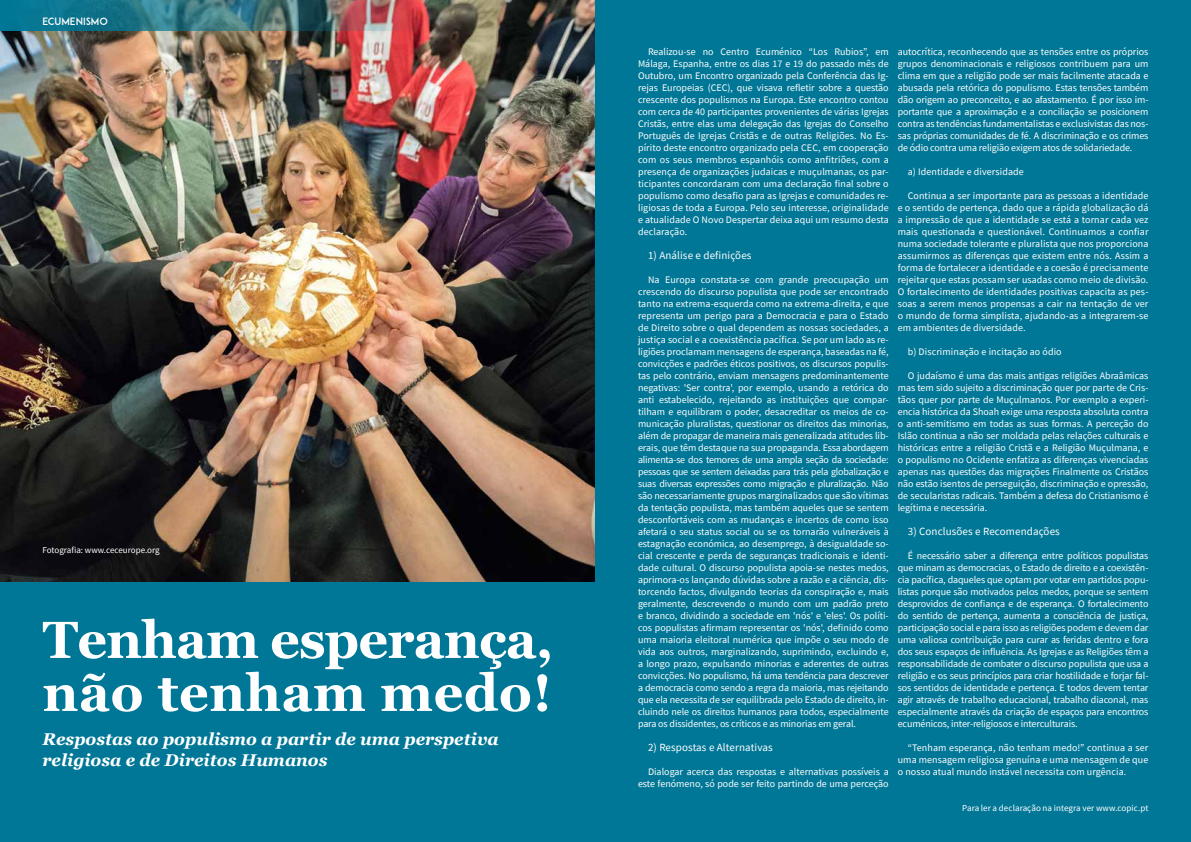
<style>
.page{position:relative;width:1191px;height:842px;background:#fff}
.page>*{position:absolute;margin:0;border:0;box-sizing:border-box;transform-origin:0 0}
.t1{font:700 52px/53px "Georgia";letter-spacing:-.015em;color:#fff}
.t2{font:italic 700 17px/20.4px "Georgia";color:#fff}
.t3{font:11px "Source Sans Pro";letter-spacing:.01em;color:#fff}
.t4{font:10px/12px "Source Sans Pro";color:#fff;text-align:justify}
.t5{font:10px "ADAM.CGPRO";color:#fff}
.t6{font:9px "Source Sans Pro";color:#fff}
</style>
<div class="page">
<img style="left:0;top:0;width:595px;height:582px">
<div style="left:0;top:582px;width:595px;height:260px;background:#007796"></div>
<div style="left:595px;top:0;width:596px;height:842px;background:#007796"></div>
<img style="left:0;top:0;width:423px;height:30px">
<p class="t5" style="left:42px;top:16px;width:67px">ECUMENISMO</p>
<p class="t6" style="left:43px;top:544px;width:119px">Fotografia: www.ceceurope.org</p>
<h1 class="t1" style="left:43px;top:614px;width:512px">Tenham esperança, não tenham medo!</h1>
<h2 class="t2" style="left:43px;top:729px;width:458px">Respostas ao populismo a partir de uma perspetiva religiosa e de Direitos Humanos</h2>
<p class="t4" style="left:638px;top:45px;width:252px;text-indent:10px">Realizou-se no Centro Ecuménico “Los Rubios”, em Málaga, Espanha, entre os dias 17 e 19 do passado mês de Outubro, um Encontro organizado pela Conferência das Ig&shy;rejas Europeias (CEC), que visava refletir sobre a questão crescente dos populismos na Europa. Este encontro contou com cerca de 40 participantes provenientes de várias Igrejas Cristãs, entre elas uma delegação das Igrejas do Conselho Português de Igrejas Cristãs e de outras Religiões. No Es&shy;pírito deste encontro organizado pela CEC, em cooperação com os seus membros espanhóis como anfitriões, com a presença de organizações judaicas e muçulmanas, os par&shy;ticipantes concordaram com uma declaração final sobre o populismo como desafio para as Igrejas e comunidades re&shy;ligiosas de toda a Europa. Pelo seu interesse, originalidade e atualidade O Novo Despertar deixa aqui um resumo desta declaração.</p>
<p class="t3" style="left:648px;top:248px;width:105px">1) Análise e definições</p>
<p class="t4" style="left:638px;top:273px;width:252px;text-indent:10px">Na Europa constata-se com grande preocupação um crescendo do discurso populista que pode ser encontrado tanto na extrema-esquerda como na extrema-direita, e que representa um perigo para a Democracia e para o Estado de Direito sobre o qual dependem as nossas sociedades, a justiça social e a coexistência pacífica. Se por um lado as re&shy;ligiões proclamam mensagens de esperança, baseadas na fé, convicções e padrões éticos positivos, os discursos populis&shy;tas pelo contrário, enviam mensagens predominantemente negativas: 'Ser contra', por exemplo, usando a retórica do anti estabelecido, rejeitando as instituições que compar&shy;tilham e equilibram o poder, desacreditar os meios de co&shy;municação pluralistas, questionar os direitos das minorias, além de propagar de maneira mais generalizada atitudes lib&shy;erais, que têm destaque na sua propaganda. Essa abordagem alimenta-se dos temores de uma ampla seção da sociedade: pessoas que se sentem deixadas para trás pela globalização e suas diversas expressões como migração e pluralização. Não são necessariamente grupos marginalizados que são vítimas da tentação populista, mas também aqueles que se sentem desconfortáveis com as mudanças e incertos de como isso afetará o seu status social ou se os tornarão vulneráveis à estagnação económica, ao desemprego, à desigualdade so&shy;cial crescente e perda de seguranças tradicionais e identi&shy;dade cultural. O discurso populista apoia-se nestes medos, aprimora-os lançando dúvidas sobre a razão e a ciência, dis&shy;torcendo factos, divulgando teorias da conspiração e, mais geralmente, descrevendo o mundo com um padrão preto e branco, dividindo a sociedade em 'nós' e 'eles'. Os políti&shy;cos populistas afirmam representar os 'nós', definido como uma maioria eleitoral numérica que impõe o seu modo de vida aos outros, marginalizando, suprimindo, excluindo e, a longo prazo, expulsando minorias e aderentes de outras convicções. No populismo, há uma tendência para descrever a democracia como sendo a regra da maioria, mas rejeitando que ela necessita de ser equilibrada pelo Estado de direito, in&shy;cluindo nele os direitos humanos para todos, especialmente para os dissidentes, os críticos e as minorias em geral.</p>
<p class="t3" style="left:648px;top:740px;width:126px">2) Respostas e Alternativas</p>
<p class="t4" style="left:638px;top:765px;width:252px;text-align:right">Dialogar acerca das respostas e alternativas possíveis a este fenómeno, só pode ser feito partindo de uma perceção</p>
<p class="t4" style="left:897px;top:45px;width:252px">autocrítica, reconhecendo que as tensões entre os próprios grupos denominacionais e religiosos contribuem para um clima em que a religião pode ser mais facilmente atacada e abusada pela retórica do populismo. Estas tensões também dão origem ao preconceito, e ao afastamento. É por isso im&shy;portante que a aproximação e a conciliação se posicionem contra as tendências fundamentalistas e exclusivistas das nos&shy;sas próprias comunidades de fé. A discriminação e os crimes de ódio contra uma religião exigem atos de solidariedade.</p>
<p class="t4" style="left:907px;top:165px;width:117px">a) Identidade e diversidade</p>
<p class="t4" style="left:897px;top:189px;width:252px;text-indent:10px">Continua a ser importante para as pessoas a identidade e o sentido de pertença, dado que a rápida globalização dá a impressão de que a identidade se está a tornar cada vez mais questionada e questionável. Continuamos a confiar numa sociedade tolerante e pluralista que nos proporciona assumirmos as diferenças que existem entre nós. Assim a forma de fortalecer a identidade e a coesão é precisamente rejeitar que estas possam ser usadas como meio de divisão.<br>O fortalecimento de identidades positivas capacita as pes&shy;soas a serem menos propensas a cair na tentação de ver o mundo de forma simplista, ajudando-as a integrarem-se em ambientes de diversidade.</p>
<p class="t4" style="left:907px;top:345px;width:155px">b) Discriminação e incitação ao ódio</p>
<p class="t4" style="left:897px;top:369px;width:252px;text-indent:10px">O judaísmo é uma das mais antigas religiões Abraâmicas mas tem sido sujeito a discriminação quer por parte de Cris&shy;tãos quer por parte de Muçulmanos. Por exemplo a experi&shy;encia histórica da Shoah exige uma resposta absoluta contra o anti-semitismo em todas as suas formas. A perceção do Islão continua a não ser moldada pelas relações culturais e históricas entre a religião Cristã e a Religião Muçulmana, e o populismo no Ocidente enfatiza as diferenças vivenciadas apenas nas questões das migrações Finalmente os Cristãos não estão isentos de perseguição, discriminação e opressão, de secularistas radicais. Também a defesa do Cristianismo é legítima e necessária.</p>
<p class="t3" style="left:907px;top:524px;width:154px">3) Conclusões e Recomendações</p>
<p class="t4" style="left:897px;top:549px;width:252px;text-indent:10px">É necessário saber a diferença entre políticos populistas que minam as democracias, o Estado de direito e a coexistên&shy;cia pacífica, daqueles que optam por votar em partidos popu&shy;listas porque são motivados pelos medos, porque se sentem desprovidos de confiança e de esperança. O fortalecimento do sentido de pertença, aumenta a consciência de justiça, participação social e para isso as religiões podem e devem dar uma valiosa contribuição para curar as feridas dentro e fora dos seus espaços de influência. As Igrejas e as Religiões têm a responsabilidade de combater o discurso populista que usa a religião e os seus princípios para criar hostilidade e forjar fal&shy;sos sentidos de identidade e pertença. E todos devem tentar agir através de trabalho educacional, trabalho diaconal, mas especialmente através da criação de espaços para encontros ecuménicos, inter-religiosos e interculturais.</p>
<p class="t4" style="left:897px;top:741px;width:252px;text-indent:10px">“Tenham esperança, não tenham medo!” continua a ser uma mensagem religiosa genuína e uma mensagem de que o nosso atual mundo instável necessita com urgência.</p>
<p class="t6" style="left:962px;top:802px;width:188px">Para ler a declaração na integra ver www.copic.pt</p>
</div>
